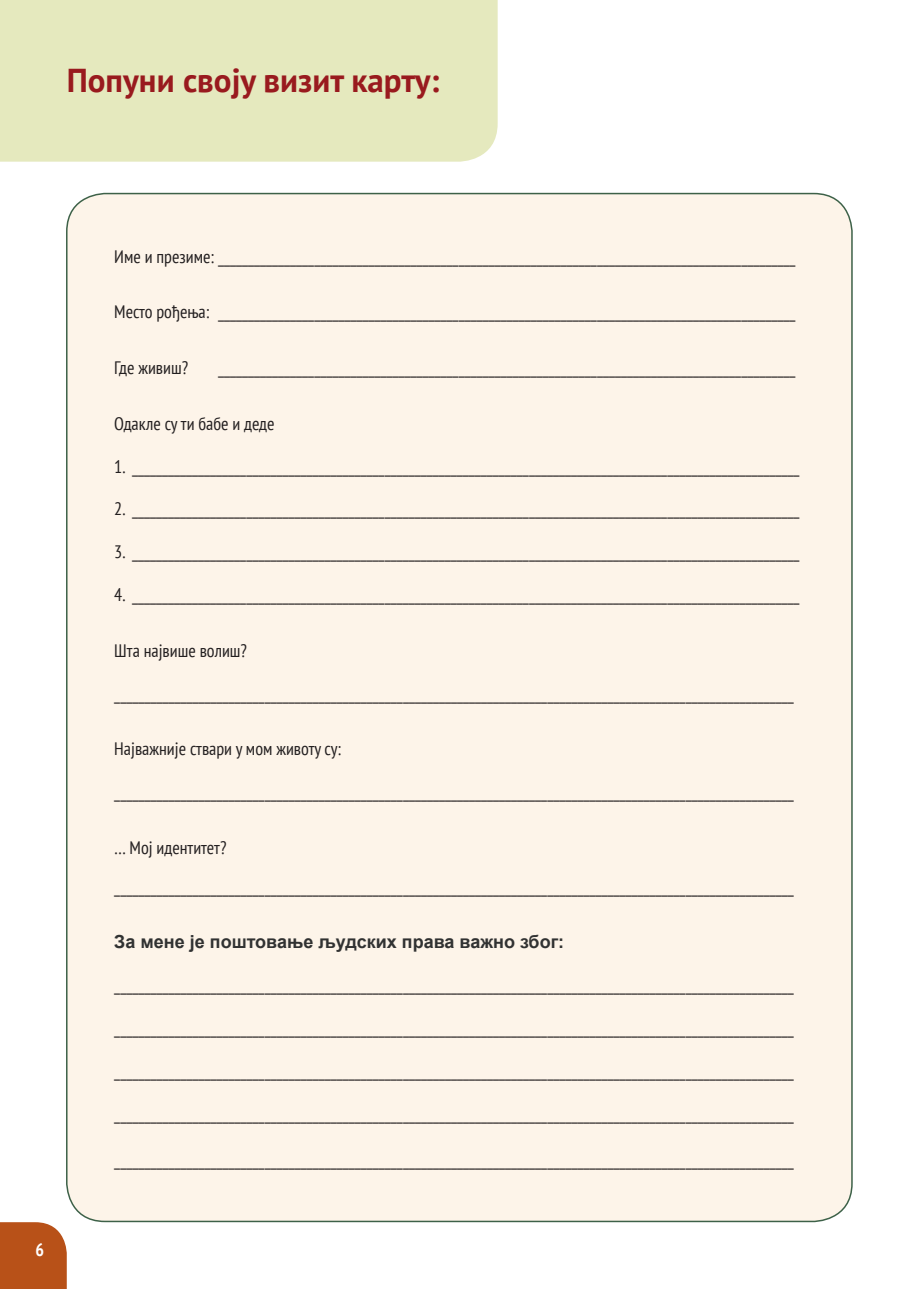
<style>
.page{position:relative;width:906px;height:1289px;background:#fff}
.page>*{position:absolute;margin:0;border:0;box-sizing:border-box;transform-origin:0 0}
.t1{font:700 33px "PT Sans";color:#991a1e}
.t2{font:condensed 18px/38.5px "PT Sans";color:#231f20}
.t3{font:700 18px "Arial";color:#313232}
.t4{font:700 condensed 18px "PT Sans";color:#fff}
</style>
<div class="page">
<div style="left:0;top:1222px;width:67px;height:66px;background:#b85118"></div>
<div style="left:0;top:0;width:497px;height:162px;background:#e5e9be"></div>
<div style="left:67px;top:193px;width:785px;height:1028px;background:#fdf4e9;border-radius:38px"></div>
<hr style="left:905px;top:319px;width:1px;height:194px;background:#040503">
<hr style="left:905px;top:0;width:1px;height:319px;background:#3d6148">
<h1 class="t1" style="left:67px;top:59px;width:374px">Попуни своју визит карту:</h1>
<p class="t4" style="left:35px;top:1237px;width:10px">6</p>
<p class="t2" style="left:114px;top:237px;width:682px">Име и презиме: ________________________________________________________________________________________________</p>
<p class="t2" style="left:114px;top:292px;width:682px">Место рођења: ________________________________________________________________________________________________</p>
<p class="t2" style="left:114px;top:348px;width:75px">Где живиш?</p>
<p class="t2" style="left:218px;top:348px;width:579px">________________________________________________________________________________________________</p>
<p class="t2" style="left:114px;top:403px;width:162px">Одакле су ти бабе и деде</p>
<p class="t2" style="left:114px;top:446px;width:687px">1. _______________________________________________________________________________________________________________</p>
<p class="t2" style="left:114px;top:489px;width:687px">2. _______________________________________________________________________________________________________________</p>
<p class="t2" style="left:114px;top:532px;width:687px">3. _______________________________________________________________________________________________________________</p>
<p class="t2" style="left:114px;top:575px;width:687px">4. _______________________________________________________________________________________________________________</p>
<p class="t2" style="left:114px;top:630px;width:134px">Шта највише волиш?</p>
<p class="t2" style="left:114px;top:673px;width:681px">_________________________________________________________________________________________________________________</p>
<p class="t2" style="left:114px;top:729px;width:228px">Најважније ствари у мом животу су:</p>
<p class="t2" style="left:114px;top:772px;width:681px">_________________________________________________________________________________________________________________</p>
<p class="t2" style="left:114px;top:827px;width:681px">… Мој идентитет? _________________________________________________________________________________________________________________</p>
<p class="t3" style="left:114px;top:929px;width:451px">За мене је поштовање људских права важно због:</p>
<p class="t2" style="left:114px;top:965px;width:681px">_________________________________________________________________________________________________________________</p>
<p class="t2" style="left:114px;top:1007px;width:681px">_________________________________________________________________________________________________________________</p>
<p class="t2" style="left:114px;top:1050px;width:681px">_________________________________________________________________________________________________________________</p>
<p class="t2" style="left:114px;top:1093px;width:681px">_________________________________________________________________________________________________________________</p>
<p class="t2" style="left:114px;top:1140px;width:681px">_________________________________________________________________________________________________________________</p>
</div>
